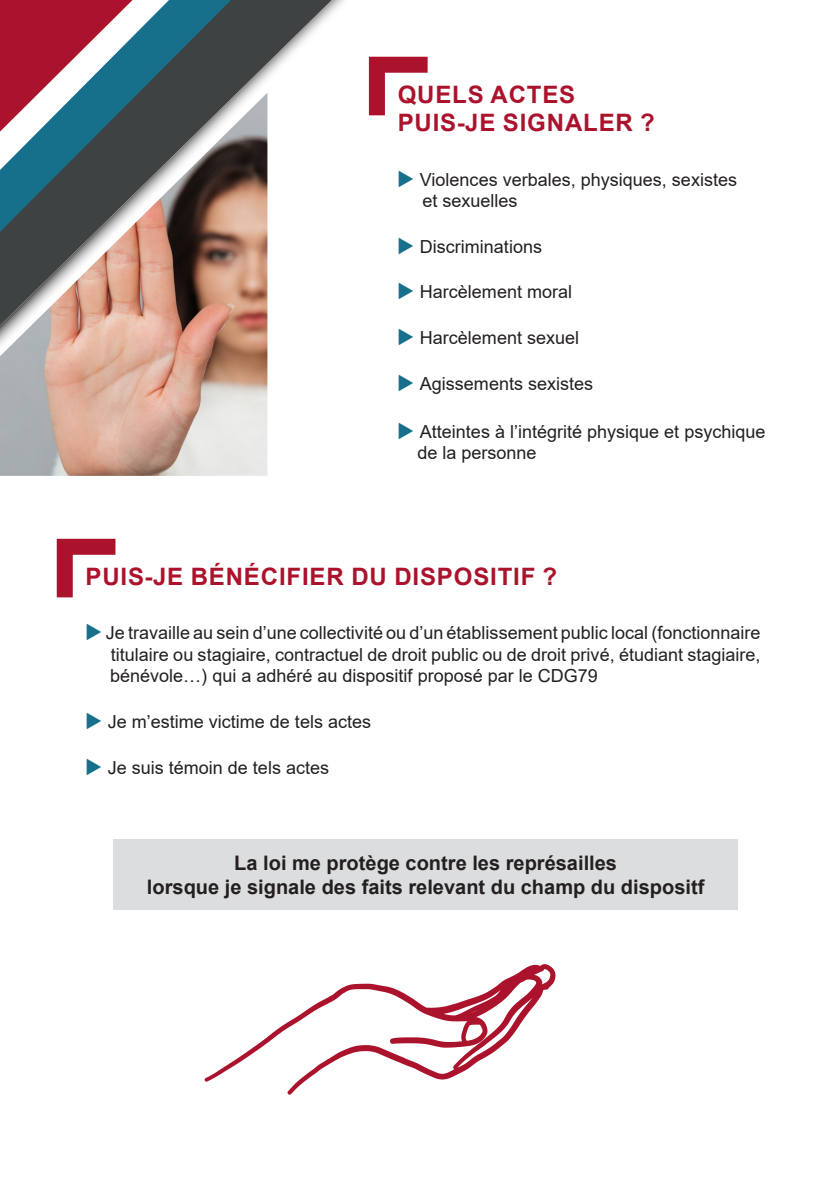
<style>
.page{position:relative;width:840px;height:1191px;background:#fff}
.page>*{position:absolute;margin:0;border:0;box-sizing:border-box;transform-origin:0 0}
.t1{font:700 24px "Arial";letter-spacing:.035em;color:#ab132d}
.t2{font:700 20px "Arial";color:#231f20}
.t3{font:18px/21.6px "Arial";color:#231f20}
.s1{color:#17708b}
</style>
<div class="page">
<img style="left:0;top:349px;width:267px;height:127px">
<svg style="left:368px;top:56px;width:60px;height:60px"></svg>
<svg style="left:56px;top:538px;width:60px;height:60px"></svg>
<img style="left:0;top:0;width:345px;height:349px">
<svg style="left:0;top:0;width:331px;height:325px"></svg>
<svg style="left:0;top:0;width:231px;height:232px;background:#596264"></svg>
<svg style="left:0;top:0;width:169px;height:170px"></svg>
<div style="left:113px;top:839px;width:624px;height:71px;background:#dcdddf"></div>
<svg style="left:204px;top:964px;width:352px;height:131px"></svg>
<p class="t1" style="left:397px;top:77px;width:179px">QUELS ACTES</p>
<p class="t1" style="left:397px;top:106px;width:258px">PUIS-JE SIGNALER ?</p>
<p class="t3" style="left:422px;top:168px;width:316px;text-indent:-25px"><span class="s1">◆</span> Violences verbales, physiques, sexistes et sexuelles</p>
<p class="t3" style="left:397px;top:235px;width:146px"><span class="s1">◆</span> Discriminations</p>
<p class="t3" style="left:397px;top:281px;width:176px"><span class="s1">◆</span> Harcèlement moral</p>
<p class="t3" style="left:397px;top:327px;width:183px"><span class="s1">◆</span> Harcèlement sexuel</p>
<p class="t3" style="left:397px;top:372px;width:197px"><span class="s1">◆</span> Agissements sexistes</p>
<p class="t3" style="left:417px;top:420px;width:349px;text-indent:-20px"><span class="s1">◆</span> Atteintes à l’intégrité physique et psychique de la personne</p>
<p class="t1" style="left:85px;top:559px;width:473px">PUIS-JE BÉNÉCIFIER DU DISPOSITIF ?</p>
<p class="t3" style="left:85px;top:622px;width:676px"><span class="s1">◆</span> Je travaille au sein d’une collectivité ou d’un établissement public local (fonctionnaire</p>
<p class="t3" style="left:111px;top:643px;width:650px">titulaire ou stagiaire, contractuel de droit public ou de droit privé, étudiant stagiaire,</p>
<p class="t3" style="left:110px;top:665px;width:489px">bénévole…) qui a adhéré au dispositif proposé par le CDG79</p>
<p class="t3" style="left:85px;top:711px;width:287px"><span class="s1">◆</span> Je m’estime victime de tels actes</p>
<p class="t3" style="left:85px;top:756px;width:245px"><span class="s1">◆</span> Je suis témoin de tels actes</p>
<p class="t2" style="left:234px;top:849px;width:384px">La loi me protège contre les représailles</p>
<p class="t2" style="left:147px;top:873px;width:558px">lorsque je signale des faits relevant du champ du dispositf</p>
</div>
